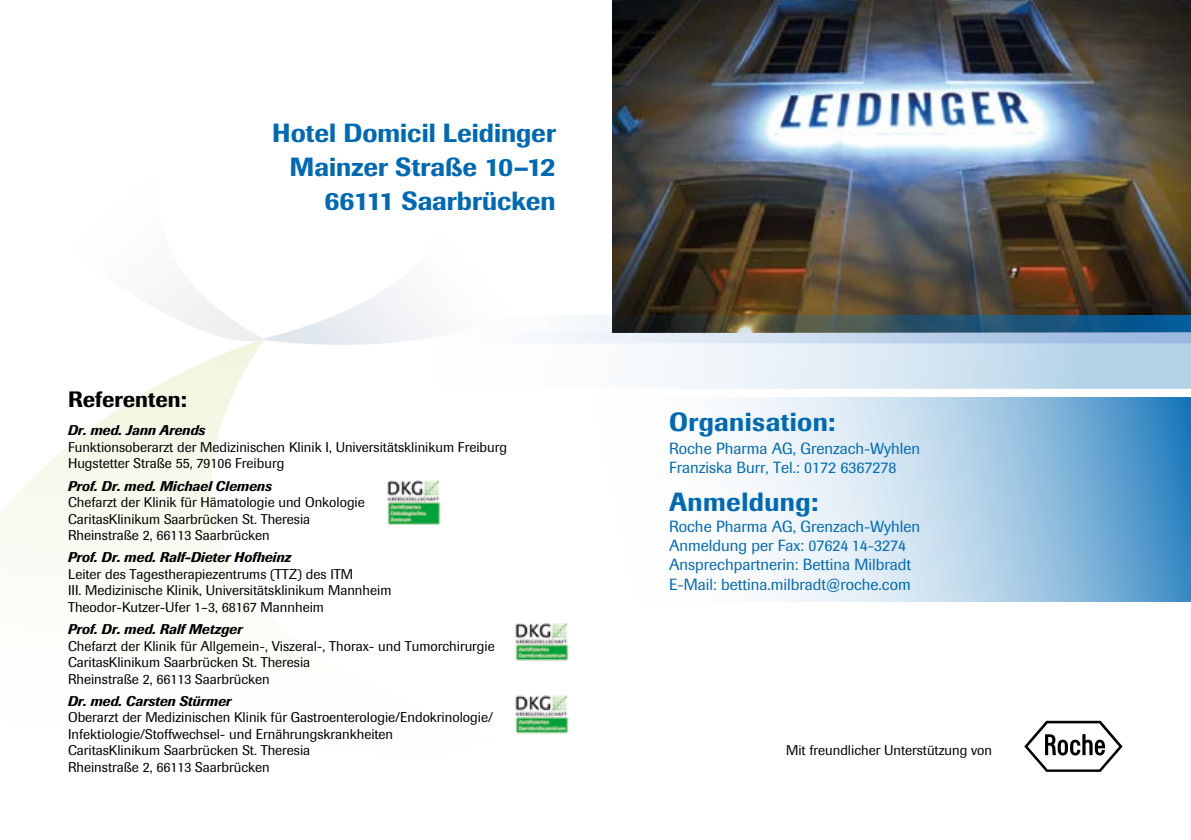
<style>
.page{position:relative;width:1191px;height:840px;background:#fff}
.page>*{position:absolute;margin:0;border:0;box-sizing:border-box;transform-origin:0 0}
.t1{font:500 26px/34px "Imago";color:#0069b4;text-align:right}
.t2{font:500 22px "Imago";color:#000}
.t3{font:16px/19px "Imago";color:#0069b4}
.t4{font:14px/16.6px "Imago";color:#000}
.t5{font:italic 500 14px "Imago";color:#000}
</style>
<div class="page">
<svg style="left:736px;top:397px;width:455px;height:204px;background:#abcde6"></svg>
<svg style="left:0;top:388px;width:240px;height:192px"></svg>
<svg style="left:166px;top:288px;width:59px;height:27px"></svg>
<svg style="left:1024px;top:720px;width:98px;height:51px"></svg>
<img style="left:612px;top:0;width:579px;height:232px">
<svg style="left:153px;top:315px;width:1038px;height:73px"></svg>
<img style="left:332px;top:232px;width:859px;height:112px">
<img style="left:515px;top:623px;width:53px;height:111px">
<img style="left:387px;top:480px;width:53px;height:45px">
<h2 class="t2" style="left:68px;top:386px;width:120px">Referenten:</h2>
<h1 class="t1" style="left:272px;top:115px;width:285px">Hotel Domicil Leidinger<br>Mainzer Straße 10–12<br>66111 Saarbrücken</h1>
<p class="t5" style="left:68px;top:422px;width:139px">Dr. med. Jann Arends</p>
<p class="t4" style="left:68px;top:438px;width:440px">Funktionsoberarzt der Medizinischen Klinik I, Universitätsklinikum Freiburg<br>Hugstetter Straße 55, 79106 Freiburg</p>
<p class="t5" style="left:68px;top:477px;width:205px">Prof. Dr. med. Michael Clemens</p>
<p class="t4" style="left:68px;top:493px;width:298px">Chefarzt der Klinik für Hämatologie und Onkologie<br>CaritasKlinikum Saarbrücken St. Theresia<br>Rheinstraße 2, 66113 Saarbrücken</p>
<p class="t5" style="left:68px;top:548px;width:225px">Prof. Dr. med. Ralf-Dieter Hofheinz</p>
<p class="t4" style="left:68px;top:565px;width:325px">Leiter des Tagestherapiezentrums (TTZ) des ITM<br>III. Medizinische Klinik, Universitätsklinikum Mannheim<br>Theodor-Kutzer-Ufer 1–3, 68167 Mannheim</p>
<p class="t5" style="left:68px;top:620px;width:176px">Prof. Dr. med. Ralf Metzger</p>
<p class="t4" style="left:68px;top:637px;width:428px">Chefarzt der Klinik für Allgemein-, Viszeral-, Thorax- und Tumorchirurgie<br>CaritasKlinikum Saarbrücken St. Theresia<br>Rheinstraße 2, 66113 Saarbrücken</p>
<p class="t5" style="left:68px;top:692px;width:165px">Dr. med. Carsten Stürmer</p>
<p class="t4" style="left:68px;top:708px;width:426px">Oberarzt der Medizinischen Klinik für Gastroenterologie/Endokrinologie/ Infektiologie/Stoffwechsel- und Ernährungskrankheiten<br>CaritasKlinikum Saarbrücken St. Theresia<br>Rheinstraße 2, 66113 Saarbrücken</p>
<h1 class="t1" style="left:669px;top:404px;width:168px">Organisation:</h1>
<p class="t3" style="left:669px;top:438px;width:252px">Roche Pharma AG, Grenzach-Wyhlen<br>Franziska Burr, Tel.: 0172 6367278</p>
<h1 class="t1" style="left:669px;top:484px;width:150px">Anmeldung:</h1>
<p class="t3" style="left:669px;top:517px;width:252px">Roche Pharma AG, Grenzach-Wyhlen Anmeldung per Fax: 07624 14-3274<br>Ansprechpartnerin: Bettina Milbradt E-Mail: bettina.milbradt@roche.com</p>
<p class="t4" style="left:786px;top:741px;width:207px">Mit freundlicher Unterstützung von</p>
</div>
